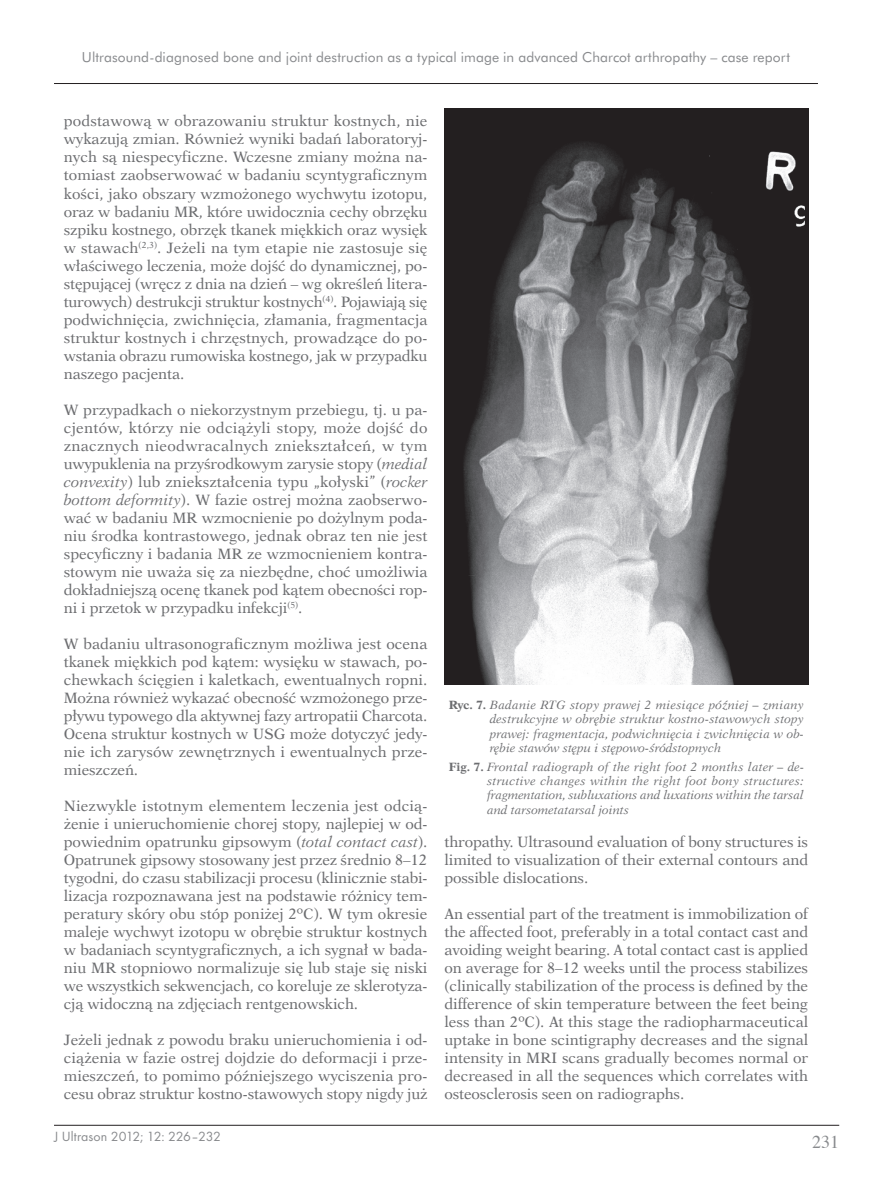
<style>
.page{position:relative;width:872px;height:1191px;background:#fff}
.page>*{position:absolute;margin:0;border:0;box-sizing:border-box;transform-origin:0 0}
.t1{font:18px "Times";color:#888a8d}
.t2{font:15px/18px "Dutch 823 EU";letter-spacing:-.01em;color:#6c6d70;text-align:justify}
.t3{font:13.8px "Futura PL";letter-spacing:.01em;color:#888a8d}
.t4{font:13.8px "Pfutura";letter-spacing:-.005em;color:#888a8d}
.t5{font:italic 12px/14.4px "Dutch 823 EU";color:#6c6d70;text-align:justify}
.s1{font-style:italic}
.s2{font-weight:700;font-style:normal}
</style>
<div class="page">
<hr style="left:54px;top:1125px;width:785px;height:1px;background:#231f20">
<hr style="left:54px;top:83px;width:764px;height:1px;background:#231f20">
<img style="left:444px;top:108px;width:364px;height:576px">
<p class="t3" style="left:82px;top:51px;width:709px">Ultrasound-diagnosed bone and joint destruction as a typical image in advanced Charcot arthropathy – case report</p>
<p class="t2" style="left:64px;top:112px;width:365px">podstawową w obrazowaniu struktur kostnych, nie wykazują zmian. Również wyniki badań laboratoryj&shy;nych są niespecyficzne. Wczesne zmiany można na&shy;tomiast zaobserwować w badaniu scyntygraficznym kości, jako obszary wzmożonego wychwytu izotopu, oraz w badaniu MR, które uwidocznia cechy obrzęku szpiku kostnego, obrzęk tkanek miękkich oraz wysięk w stawach<sup>(2,3)</sup>. Jeżeli na tym etapie nie zastosuje się właściwego leczenia, może dojść do dynamicznej, po&shy;stępującej (wręcz z dnia na dzień – wg określeń litera&shy;turowych) destrukcji struktur kostnych<sup>(4)</sup>. Pojawiają się podwichnięcia, zwichnięcia, złamania, fragmentacja struktur kostnych i chrzęstnych, prowadzące do po&shy;wstania obrazu rumowiska kostnego, jak w przypadku naszego pacjenta.</p>
<p class="t2" style="left:64px;top:400px;width:365px">W przypadkach o niekorzystnym przebiegu, tj. u pa&shy;cjentów, którzy nie odciążyli stopy, może dojść do znacznych nieodwracalnych zniekształceń, w tym uwypuklenia na przyśrodkowym zarysie stopy (<span class="s1">medial convexity</span>) lub zniekształcenia typu „kołyski” (<span class="s1">rocker bottom deformity</span>). W fazie ostrej można zaobserwo&shy;wać w badaniu MR wzmocnienie po dożylnym poda&shy;niu środka kontrastowego, jednak obraz ten nie jest specyficzny i badania MR ze wzmocnieniem kontra&shy;stowym nie uważa się za niezbędne, choć umożliwia dokładniejszą ocenę tkanek pod kątem obecności rop&shy;ni i przetok w przypadku infekcji<sup>(5)</sup>.</p>
<p class="t2" style="left:64px;top:634px;width:365px">W badaniu ultrasonograficznym możliwa jest ocena tkanek miękkich pod kątem: wysięku w stawach, po&shy;chewkach ścięgien i kaletkach, ewentualnych ropni.<br>Można również wykazać obecność wzmożonego prze&shy;pływu typowego dla aktywnej fazy artropatii Charcota.<br>Ocena struktur kostnych w USG może dotyczyć jedy&shy;nie ich zarysów zewnętrznych i ewentualnych prze&shy;mieszczeń.</p>
<p class="t2" style="left:64px;top:796px;width:365px">Niezwykle istotnym elementem leczenia jest odcią&shy;żenie i unieruchomienie chorej stopy, najlepiej w od&shy;powiednim opatrunku gipsowym (<span class="s1">total contact cast</span>).<br>Opatrunek gipsowy stosowany jest przez średnio 8–12 tygodni, do czasu stabilizacji procesu (klinicznie stabi&shy;lizacja rozpoznawana jest na podstawie różnicy tem&shy;peratury skóry obu stóp poniżej 2ºC). W tym okresie maleje wychwyt izotopu w obrębie struktur kostnych w badaniach scyntygraficznych, a ich sygnał w bada&shy;niu MR stopniowo normalizuje się lub staje się niski we wszystkich sekwencjach, co koreluje ze sklerotyza&shy;cją widoczną na zdjęciach rentgenowskich.</p>
<p class="t2" style="left:64px;top:1030px;width:365px">Jeżeli jednak z powodu braku unieruchomienia i od&shy;ciążenia w fazie ostrej dojdzie do deformacji i prze&shy;mieszczeń, to pomimo późniejszego wyciszenia pro&shy;cesu obraz struktur kostno-stawowych stopy nigdy już</p>
<p class="t4" style="left:54px;top:1130px;width:169px">J Ultrason 2012; 12: 226–232</p>
<p class="t5" style="left:489px;top:697px;width:316px;text-indent:-41px"><span class="s2">Ryc. 7.</span> Badanie RTG stopy prawej 2 miesiące później – zmiany destrukcyjne w obrębie struktur kostno-stawowych stopy prawej: fragmentacja, podwichnięcia i zwichnięcia w ob&shy;rębie stawów stępu i stępowo-śródstopnych</p>
<p class="t5" style="left:487px;top:759px;width:318px;text-indent:-38px"><span class="s2">Fig. 7.</span> Frontal radiograph of the right foot 2 months later – de&shy;structive changes within the right foot bony structures: fragmentation, subluxations and luxations within the tarsal and tarsometatarsal joints</p>
<p class="t2" style="left:444px;top:832px;width:365px">thropathy. Ultrasound evaluation of bony structures is limited to visualization of their external contours and possible dislocations.</p>
<p class="t2" style="left:444px;top:904px;width:365px">An essential part of the treatment is immobilization of the affected foot, preferably in a total contact cast and avoiding weight bearing. A total contact cast is applied on average for 8–12 weeks until the process stabilizes (clinically stabilization of the process is defined by the difference of skin temperature between the feet being less than 2ºC). At this stage the radiopharmaceutical uptake in bone scintigraphy decreases and the signal intensity in MRI scans gradually becomes normal or decreased in all the sequences which correlates with osteosclerosis seen on radiographs.</p>
<p class="t1" style="left:812px;top:1134px;width:28px">231</p>
</div>
